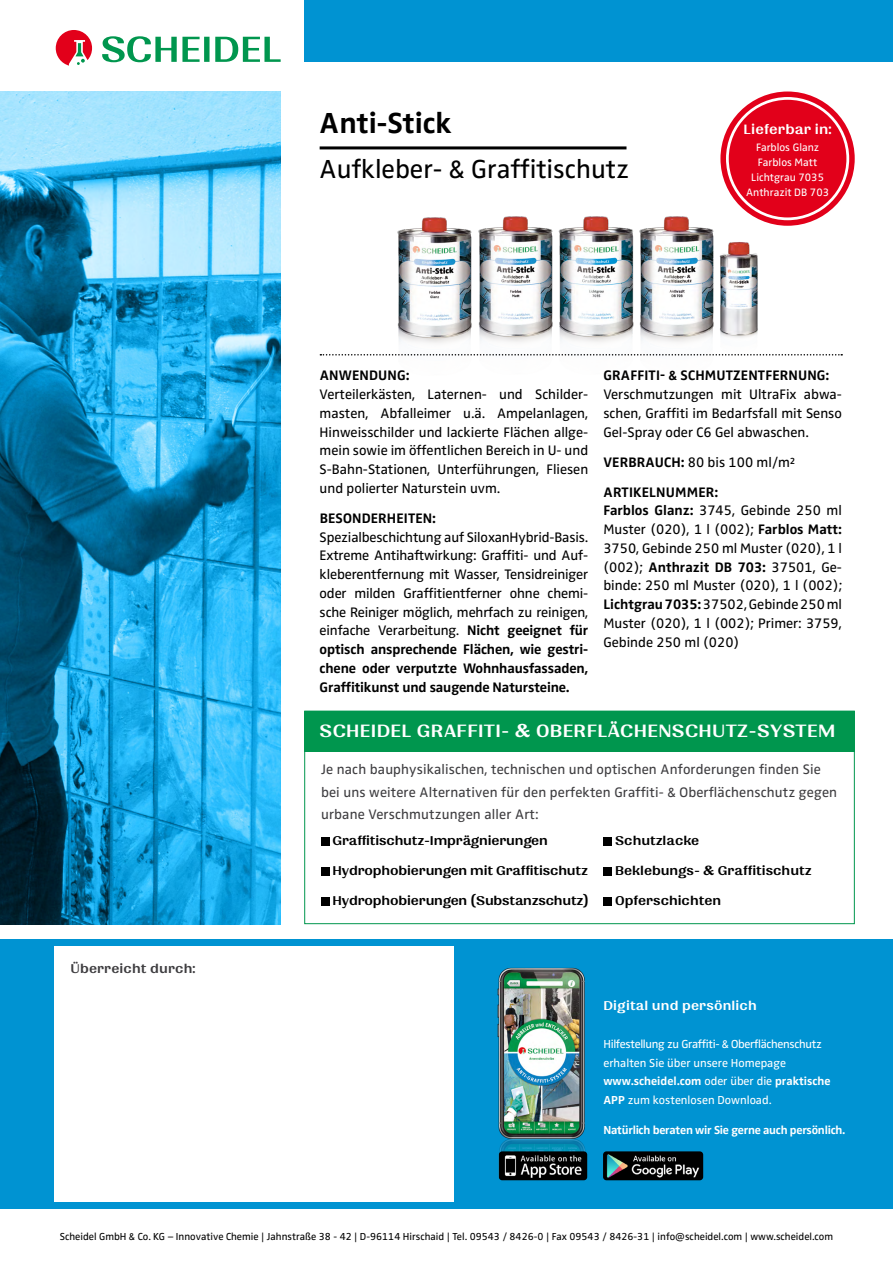
<style>
.page{position:relative;width:893px;height:1263px;background:#fff}
.page>*{position:absolute;margin:0;border:0;box-sizing:border-box;transform-origin:0 0}
.t1{font:700 30px "Zwo Pro";color:#000}
.t2{font:27px "Zwo Pro";color:#000}
.t3{font:21px "Quilon";letter-spacing:.015em;color:#fff}
.t4{font:15.9px "Quilon";letter-spacing:.01em;color:#fff}
.t5{font:15px/30px "Quilon";letter-spacing:-.01em;color:#000}
.t6{font:15px "Quilon";letter-spacing:.01em;color:#fff}
.t7{font:15px "Quilon";letter-spacing:.01em;color:#3e3d40}
.t8{font:14.25px/18.8px "Zwo Pro";color:#000;text-align:justify}
.t9{font:14.25px/22.5px "Zwo Pro";letter-spacing:.01em;color:#3e3d40}
.t10{font:700 14.25px/30px "Zwo Pro";letter-spacing:.01em;color:#000}
.t11{font:12px/18.8px "Zwo Pro";color:#fff}
.t12{font:700 12px "Zwo Pro";letter-spacing:-.02em;color:#fff}
.t13{font:11.1px/15.3px "Zwo Pro";color:#fff;text-align:center}
.t14{font:10.5px "Zwo Pro";color:#000}
.s1{font-weight:700}
.s2{font-weight:400}
</style>
<div class="page">
<hr style="left:320px;top:146px;width:306px;height:3px;background:#000">
<svg style="left:56px;top:30px;width:36px;height:36px"></svg>
<svg style="left:102px;top:36px;width:179px;height:26px"></svg>
<div style="left:304px;top:0;width:589px;height:62px;background:#0093d2"></div>
<svg style="left:320px;top:354px;width:522px;height:1px"></svg>
<div style="left:729px;top:100px;width:117px;height:117px;background:#e2001a;border-radius:50%"></div>
<div style="left:720px;top:92px;width:135px;height:134px;border:6px solid #e2001a;border-radius:50%"></div>
<div style="left:731px;top:103px;width:113px;height:112px;border:6px solid #e2001a;border-radius:50%"></div>
<img style="left:0;top:92px;width:281px;height:832px">
<img style="left:680px;top:152px;width:81px;height:204px">
<img style="left:519px;top:216px;width:161px;height:140px">
<img style="left:349px;top:216px;width:170px;height:140px">
<div style="left:0;top:939px;width:893px;height:270px;background:#0093d2"></div>
<img style="left:497px;top:967px;width:91px;height:214px">
<img style="left:499px;top:1151px;width:88px;height:29px">
<img style="left:603px;top:1151px;width:100px;height:29px">
<div style="left:54px;top:946px;width:400px;height:255px;background:#fff"></div>
<div style="left:305px;top:711px;width:550px;height:40px;background:#00964e"></div>
<div style="left:603px;top:837px;width:9px;height:8px;background:#000"></div>
<div style="left:603px;top:867px;width:9px;height:8px;background:#000"></div>
<div style="left:603px;top:897px;width:9px;height:8px;background:#000"></div>
<div style="left:321px;top:837px;width:9px;height:8px;background:#000"></div>
<div style="left:321px;top:867px;width:9px;height:8px;background:#000"></div>
<div style="left:321px;top:897px;width:9px;height:8px;background:#000"></div>
<div style="left:304px;top:711px;width:551px;height:213px;border:1px solid #00964e"></div>
<h1 class="t1" style="left:320px;top:100px;width:133px">Anti-Stick</h1>
<h2 class="t2" style="left:320px;top:148px;width:311px">Aufkleber- &amp; Graffitischutz</h2>
<p class="t4" style="left:743px;top:121px;width:90px">Lieferbar in:</p>
<p class="t13" style="left:746px;top:138px;width:84px">Farblos Glanz<br>Farblos Matt<br>Lichtgrau 7035<br>Anthrazit DB 703</p>
<p class="t10" style="left:320px;top:359px;width:91px">ANWENDUNG:</p>
<p class="t8" style="left:320px;top:384px;width:270px">Verteilerkästen, Laternen- und Schilder&shy;masten, Abfalleimer u.ä. Ampelanlagen, Hinweisschilder und lackierte Flächen allge&shy;mein sowie im öffentlichen Bereich in U- und S-Bahn-Stationen, Unterführungen, Fliesen und polierter Naturstein uvm.</p>
<p class="t10" style="left:320px;top:502px;width:118px">BESONDERHEITEN:</p>
<p class="t8" style="left:320px;top:526px;width:270px">Spezialbeschichtung auf SiloxanHybrid-Basis.<br>Extreme Antihaftwirkung: Graffiti- und Auf&shy;kleberentfernung mit Wasser, Tensidreiniger oder milden Graffitientferner ohne chemi&shy;sche Reiniger möglich, mehrfach zu reinigen, einfache Verarbeitung. <span class="s1">Nicht geeignet für optisch ansprechende Flächen, wie gestri&shy;chene oder verputzte Wohnhausfassaden, Graffitikunst und saugende Natursteine.</span></p>
<p class="t10" style="left:603px;top:359px;width:227px">GRAFFITI- &amp; SCHMUTZENTFERNUNG:</p>
<p class="t8" style="left:603px;top:384px;width:240px">Verschmutzungen mit UltraFix abwa&shy;schen, Graffiti im Bedarfsfall mit Senso Gel-Spray oder C6 Gel abwaschen.</p>
<p class="t10" style="left:603px;top:446px;width:193px">VERBRAUCH: <span class="s2">80 bis 100 ml/m²<br></span>ARTIKELNUMMER:</p>
<p class="t8" style="left:603px;top:500px;width:240px"><span class="s1">Farblos Glanz:</span> 3745, Gebinde 250 ml Muster (020), 1 l (002); <span class="s1">Farblos Matt:<br></span>3750, Gebinde 250 ml Muster (020), 1 l (002); <span class="s1">Anthrazit DB 703:</span> 37501, Ge&shy;binde: 250 ml Muster (020), 1 l (002); <span class="s1">Lichtgrau 7035:</span> 37502, Gebinde 250 ml Muster (020), 1 l (002); Primer: 3759, Gebinde 250 ml (020)</p>
<h3 class="t3" style="left:320px;top:719px;width:517px">SCHEIDEL GRAFFITI- &amp; OBERFLÄCHENSCHUTZ-SYSTEM</h3>
<p class="t9" style="left:321px;top:757px;width:518px">Je nach bauphysikalischen, technischen und optischen Anforderungen finden Sie bei uns weitere Alternativen für den perfekten Graffiti- &amp; Oberflächenschutz gegen urbane Verschmutzungen aller Art:</p>
<p class="t7" style="left:70px;top:961px;width:127px">Überreicht durch:</p>
<p class="t5" style="left:333px;top:826px;width:258px">Graffitischutz-Imprägnierungen<br>Hydrophobierungen mit Graffitischutz<br>Hydrophobierungen (Substanzschutz)</p>
<p class="t5" style="left:615px;top:826px;width:198px">Schutzlacke<br>Beklebungs- &amp; Graffitischutz<br>Opferschichten</p>
<p class="t6" style="left:603px;top:998px;width:155px">Digital und persönlich</p>
<p class="t11" style="left:603px;top:1034px;width:229px">Hilfestellung zu Graffiti- &amp; Oberflächenschutz erhalten Sie über unsere Homepage <span class="s1">www.scheidel.com</span> oder über die <span class="s1">praktische APP</span> zum kostenlosen Download.</p>
<p class="t12" style="left:603px;top:1121px;width:243px">Natürlich beraten wir Sie gerne auch persönlich.</p>
<p class="t14" style="left:60px;top:1228px;width:775px">Scheidel GmbH &amp; Co. KG – Innovative Chemie | Jahnstraße 38 - 42 | D-96114 Hirschaid | Tel. 09543 / 8426-0 | Fax 09543 / 8426-31 | info@scheidel.com | www.scheidel.com</p>
</div>
